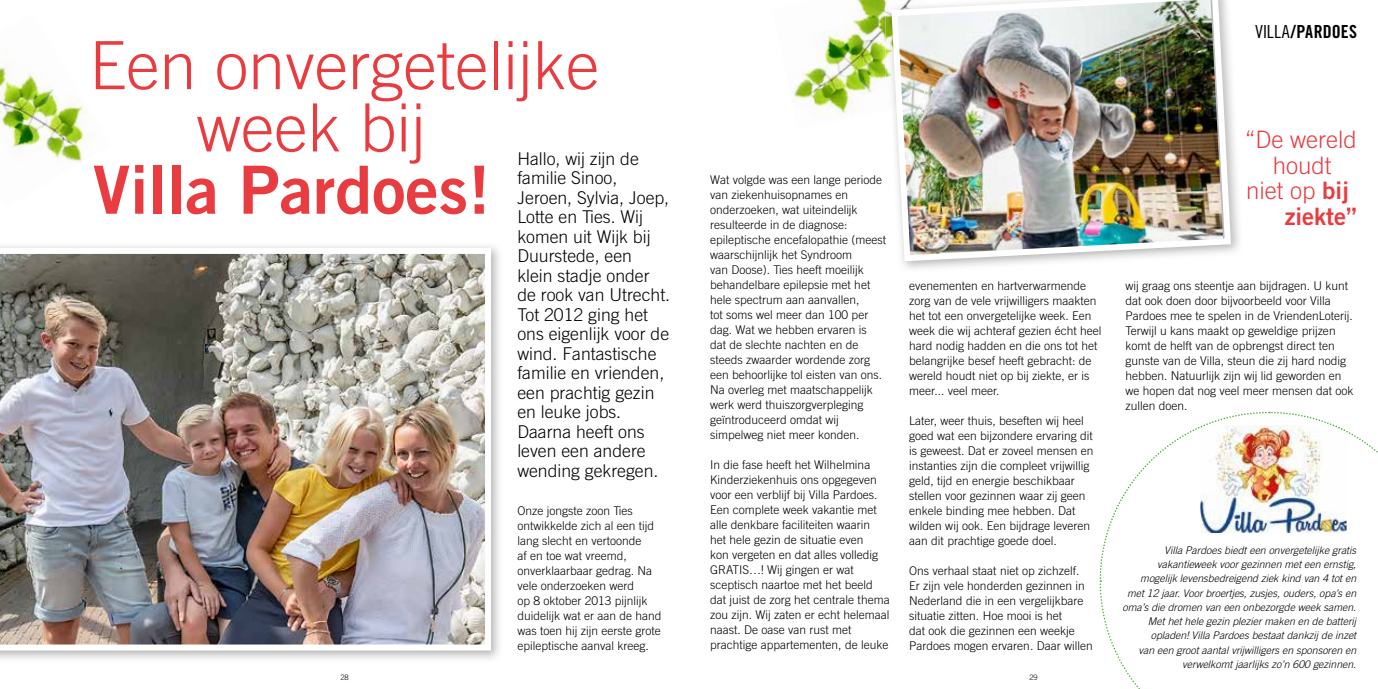
<style>
.page{position:relative;width:1378px;height:689px;background:#fff}
.page>*{position:absolute;margin:0;border:0;box-sizing:border-box;transform-origin:0 0}
.t1{font:300 66.45px/62.2px "Trade Gothic LT Std";color:#e83c41}
.t2{font:66.45px "Trade Gothic LT Std Bd 2";color:#e83c41}
.t3{font:300 24px/25.5px "Trade Gothic LT Std";color:#e83c41;text-align:center}
.t4{font:24px "Trade Gothic LT Std Bd 2";color:#e83c41}
.t5{font:18px "Trade Gothic LT Std Bd Cn 20";letter-spacing:.005em;color:#000}
.t6{font:300 17.7px/19.5px "Trade Gothic LT Std";color:#000}
.t7{font:300 12px/15px "Trade Gothic LT Std";color:#000}
.t8{font:italic 300 10.5px/14.2px "Trade Gothic LT Std";color:#000;text-align:right}
.t9{font:300 7.5px "Trade Gothic LT Std";color:#000}
.s1{font-family:"Trade Gothic LT Std Cn 18"}
.s2{font-family:"Trade Gothic LT Std Bd 2";font-weight:400}
</style>
<div class="page">
<img style="left:0;top:51px;width:89px;height:111px">
<img style="left:0;top:253px;width:486px;height:392px">
<img style="left:794px;top:0;width:91px;height:115px">
<img style="left:885px;top:0;width:3px;height:79px">
<img style="left:888px;top:0;width:346px;height:264px">
<svg style="left:1099px;top:412px;width:279px;height:277px"></svg>
<h1 class="t1" style="left:197px;top:34px;width:404px;text-indent:-107px">Een onvergetelijke week bij</h1>
<h1 class="t2" style="left:93px;top:149px;width:399px">Villa Pardoes!</h1>
<p class="t6" style="left:517px;top:148px;width:154px">Hallo, wij zijn de familie Sinoo,<br>Jeroen, Sylvia, Joep,<br>Lotte en Ties. Wij komen uit Wijk bij<br>Duurstede, een klein stadje onder de rook van Utrecht.<br>Tot 2012 ging het ons eigenlijk voor de wind. Fantastische familie en vrienden, een prachtig gezin en leuke jobs.<br>Daarna heeft ons leven een andere wending gekregen.</p>
<p class="t7" style="left:517px;top:503px;width:146px">Onze jongste zoon Ties ontwikkelde zich al een tijd lang slecht en vertoonde<br>af en toe wat vreemd, onverklaarbaar gedrag. Na vele onderzoeken werd<br>op 8 oktober 2013 pijnlijk duidelijk wat er aan de hand was toen hij zijn eerste grote epileptische aanval kreeg.</p>
<p class="t7" style="left:710px;top:172px;width:178px">Wat volgde was een lange periode van ziekenhuisopnames en onderzoeken, wat uiteindelijk resulteerde in de diagnose: epileptische encefalopathie (meest waarschijnlijk het Syndroom<br>van Doose). Ties heeft moeilijk behandelbare epilepsie met het hele spectrum aan aanvallen,<br>tot soms wel meer dan 100 per dag. Wat we hebben ervaren is<br>dat de slechte nachten en de steeds zwaarder wordende zorg een behoorlijke tol eisten van ons.<br>Na overleg met maatschappelijk werk werd thuiszorgverpleging geïntroduceerd omdat wij simpelweg niet meer konden.</p>
<p class="t7" style="left:710px;top:457px;width:181px">In die fase heeft het Wilhelmina<br>Kinderziekenhuis ons opgegeven voor een verblijf bij Villa Pardoes.<br>Een complete week vakantie met alle denkbare faciliteiten waarin<br>het hele gezin de situatie even<br>kon vergeten en dat alles volledig<br>GRATIS…! Wij gingen er wat sceptisch naartoe met het beeld dat juist de zorg het centrale thema zou zijn. Wij zaten er echt helemaal naast. De oase van rust met prachtige appartementen, de leuke</p>
<p class="t7" style="left:909px;top:278px;width:194px">evenementen en hartverwarmende zorg van de vele vrijwilligers maakten het tot een onvergetelijke week. Een week die wij achteraf gezien écht heel hard nodig hadden en die ons tot het belangrijke besef heeft gebracht: de wereld houdt niet op bij ziekte, er is meer... veel meer.</p>
<p class="t7" style="left:909px;top:413px;width:186px">Later, weer thuis, beseften wij heel goed wat een bijzondere ervaring dit is geweest. Dat er zoveel mensen en instanties zijn die compleet vrijwillig geld, tijd en energie beschikbaar stellen voor gezinnen waar zij geen enkele binding mee hebben. Dat wilden wij ook. Een bijdrage leveren aan dit prachtige goede doel.</p>
<p class="t7" style="left:909px;top:563px;width:185px">Ons verhaal staat niet op zichzelf.<br>Er zijn vele honderden gezinnen in Nederland die in een vergelijkbare situatie zitten. Hoe mooi is het<br>dat ook die gezinnen een weekje Pardoes mogen ervaren. Daar willen</p>
<p class="t9" style="left:340px;top:672px;width:10px">28</p>
<p class="t9" style="left:1029px;top:672px;width:10px">29</p>
<h3 class="t5" style="left:1255px;top:21px;width:104px"><span class="s1">VILLA</span>/PARDOES</h3>
<h2 class="t3" style="left:1244px;top:127px;width:114px">“De wereld houdt<br>niet op <span class="s2">bij</span></h2>
<h2 class="t4" style="left:1284px;top:201px;width:73px">ziekte”</h2>
<p class="t7" style="left:1125px;top:278px;width:230px">wij graag ons steentje aan bijdragen. U kunt dat ook doen door bijvoorbeeld voor Villa Pardoes mee te spelen in de VriendenLoterij.<br>Terwijl u kans maakt op geweldige prijzen komt de helft van de opbrengst direct ten gunste van de Villa, steun die zij hard nodig hebben. Natuurlijk zijn wij lid geworden en we hopen dat nog veel meer mensen dat ook zullen doen.</p>
<p class="t8" style="left:1122px;top:543px;width:235px">Villa Pardoes biedt een onvergetelijke gratis vakantieweek voor gezinnen met een ernstig, mogelijk levensbedreigend ziek kind van 4 tot en met 12 jaar. Voor broertjes, zusjes, ouders, opa’s en oma’s die dromen van een onbezorgde week samen.<br>Met het hele gezin plezier maken en de batterij opladen! Villa Pardoes bestaat dankzij de inzet<br>van een groot aantal vrijwilligers en sponsoren en verwelkomt jaarlijks zo’n 600 gezinnen.</p>
</div>
